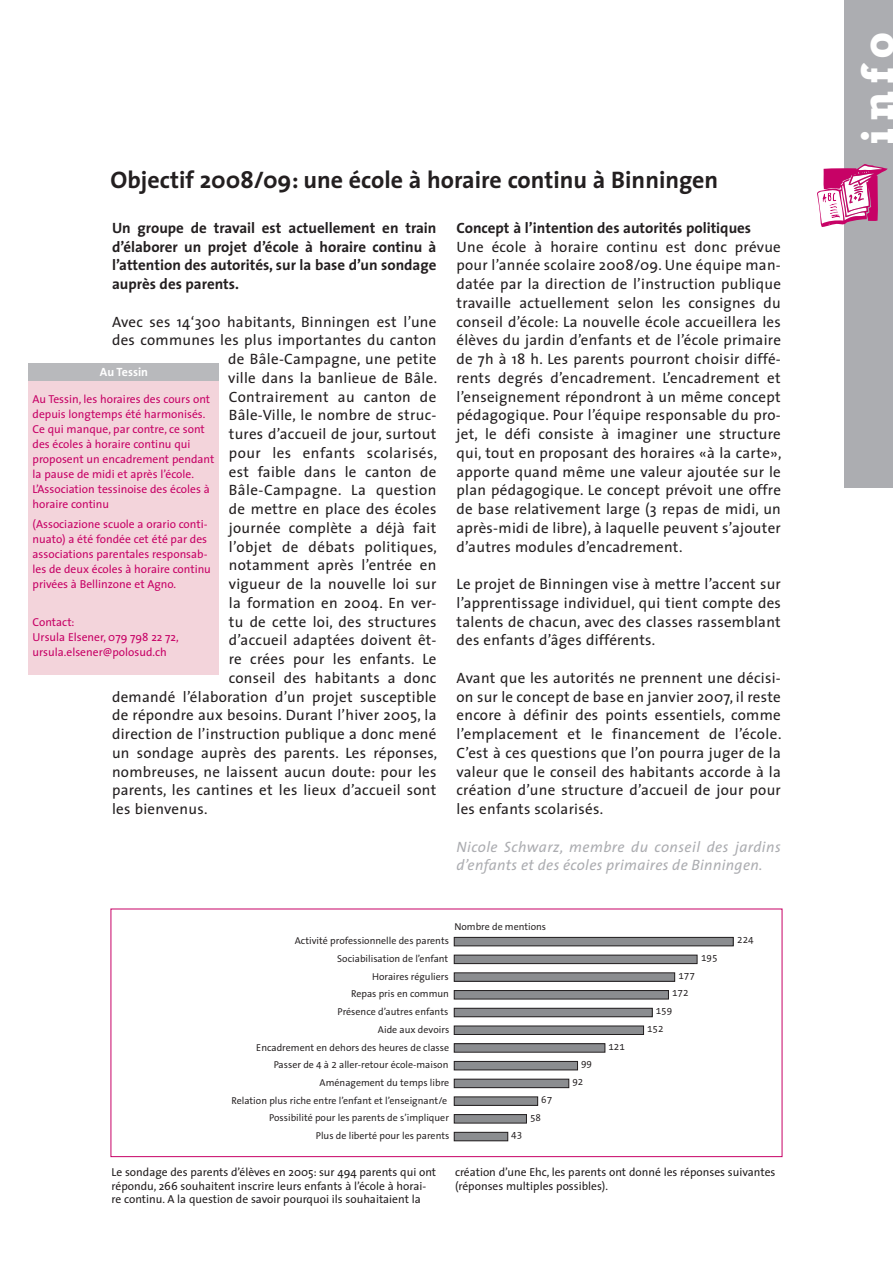
<style>
.page{position:relative;width:893px;height:1263px;background:#fff}
.page>*{position:absolute;margin:0;border:0;box-sizing:border-box;transform-origin:0 0}
.t1{font:700 47.85px "Rockwell";color:#fff}
.t2{font:700 24px "The Sans";color:#231f20}
.t3{font:15px/18.8px "The Sans";letter-spacing:.02em;color:#231f20;text-align:justify}
.t4{font:700 15px/18.8px "The Sans";color:#231f20;text-align:justify}
.t5{font:italic 15px/18.8px "The Sans";letter-spacing:.02em;color:#acadb1}
.t6{font:700 12px "The Sans";color:#fff}
.t7{font:11.55px/15px "The Sans";color:#c70266}
.t8{font:11.55px/13.5px "The Sans";color:#231f20}
.t9{font:10.05px/17.7px "The Sans Office";color:#231f20}
</style>
<div class="page">
<div style="left:844px;top:0;width:49px;height:487px;background:#acadb1"></div>
<svg style="left:817px;top:164px;width:71px;height:63px"></svg>
<div style="left:111px;top:909px;width:671px;height:248px;border:1px solid #c70266"></div>
<div style="left:28px;top:380px;width:191px;height:294px;background:#f3d4db"></div>
<div style="left:28px;top:364px;width:191px;height:17px;background:#b8b9bc"></div>
<div style="left:454px;top:937px;width:279px;height:9px;background:#8b8d90"></div>
<div style="left:454px;top:937px;width:279px;height:9px;border:1px solid #231f20"></div>
<div style="left:454px;top:955px;width:243px;height:8px;background:#8b8d90"></div>
<div style="left:454px;top:955px;width:243px;height:9px;border:1px solid #231f20"></div>
<div style="left:454px;top:973px;width:221px;height:8px;background:#8b8d90"></div>
<div style="left:454px;top:990px;width:214px;height:9px;background:#8b8d90"></div>
<div style="left:454px;top:990px;width:215px;height:9px;border:1px solid #231f20"></div>
<div style="left:454px;top:1008px;width:198px;height:9px;background:#8b8d90"></div>
<div style="left:454px;top:1008px;width:198px;height:9px;border:1px solid #231f20"></div>
<div style="left:454px;top:1026px;width:189px;height:8px;background:#8b8d90"></div>
<div style="left:454px;top:1026px;width:190px;height:9px;border:1px solid #231f20"></div>
<div style="left:454px;top:1044px;width:151px;height:8px;background:#8b8d90"></div>
<div style="left:454px;top:1043px;width:151px;height:9px;border:1px solid #231f20"></div>
<div style="left:454px;top:1061px;width:123px;height:9px;background:#8b8d90"></div>
<div style="left:454px;top:1061px;width:124px;height:9px;border:1px solid #231f20"></div>
<div style="left:454px;top:1079px;width:115px;height:9px;background:#8b8d90"></div>
<div style="left:454px;top:1079px;width:115px;height:9px;border:1px solid #231f20"></div>
<div style="left:454px;top:1097px;width:84px;height:8px;background:#8b8d90"></div>
<div style="left:454px;top:1114px;width:72px;height:9px;background:#8b8d90"></div>
<div style="left:454px;top:1114px;width:73px;height:9px;border:1px solid #231f20"></div>
<div style="left:454px;top:1132px;width:54px;height:9px;background:#8b8d90"></div>
<div style="left:454px;top:1132px;width:54px;height:9px;border:1px solid #231f20"></div>
<h2 class="t2" style="left:111px;top:160px;width:609px">Objectif 2008/09: une école à horaire continu à Binningen</h2>
<p class="t4" style="left:112px;top:218px;width:326px">Un groupe de travail est actuellement en train d’élaborer un projet d’école à horaire continu à l’attention des autorités, sur la base d’un sondage auprès des parents.</p>
<p class="t3" style="left:112px;top:312px;width:326px">Avec ses 14‘300 habitants, Binningen est l’une</p>
<p class="t3" style="left:112px;top:330px;width:326px">des communes les plus importantes du canton</p>
<p class="t3" style="left:228px;top:349px;width:210px">de Bâle-Campagne, une petite</p>
<p class="t3" style="left:228px;top:368px;width:210px">ville dans la banlieue de Bâle.</p>
<p class="t3" style="left:229px;top:387px;width:209px">Contrairement au canton de</p>
<p class="t3" style="left:229px;top:405px;width:209px">Bâle-Ville, le nombre de struc-</p>
<p class="t3" style="left:229px;top:424px;width:209px">tures d’accueil de jour, surtout</p>
<p class="t3" style="left:229px;top:443px;width:210px">pour les enfants scolarisés,</p>
<p class="t3" style="left:229px;top:462px;width:209px">est faible dans le canton de</p>
<p class="t3" style="left:229px;top:480px;width:209px">Bâle-Campagne. La question</p>
<p class="t3" style="left:229px;top:499px;width:209px">de mettre en place des écoles</p>
<p class="t3" style="left:229px;top:518px;width:209px">journée complète a déjà fait</p>
<p class="t3" style="left:229px;top:537px;width:210px">l’objet de débats politiques,</p>
<p class="t3" style="left:229px;top:555px;width:209px">notamment après l’entrée en</p>
<p class="t3" style="left:229px;top:574px;width:209px">vigueur de la nouvelle loi sur</p>
<p class="t3" style="left:229px;top:593px;width:209px">la formation en 2004. En ver-</p>
<p class="t3" style="left:229px;top:612px;width:209px">tu de cette loi, des structures</p>
<p class="t3" style="left:229px;top:630px;width:209px">d’accueil adaptées doivent êt-</p>
<p class="t3" style="left:229px;top:649px;width:209px">re crées pour les enfants. Le</p>
<p class="t3" style="left:229px;top:668px;width:209px">conseil des habitants a donc</p>
<p class="t3" style="left:112px;top:687px;width:326px">demandé l’élaboration d’un projet susceptible</p>
<p class="t3" style="left:112px;top:705px;width:326px">de répondre aux besoins. Durant l’hiver 2005, la</p>
<p class="t3" style="left:112px;top:724px;width:326px">direction de l’instruction publique a donc mené</p>
<p class="t3" style="left:112px;top:743px;width:327px">un sondage auprès des parents. Les réponses,</p>
<p class="t3" style="left:112px;top:762px;width:326px">nombreuses, ne laissent aucun doute: pour les</p>
<p class="t3" style="left:112px;top:780px;width:326px">parents, les cantines et les lieux d’accueil sont</p>
<p class="t3" style="left:112px;top:799px;width:97px">les bienvenus.</p>
<p class="t6" style="left:100px;top:362px;width:50px">Au Tessin</p>
<p class="t7" style="left:33px;top:392px;width:183px">Au Tessin, les horaires des cours ont depuis longtemps été harmonisés.<br>Ce qui manque, par contre, ce sont des écoles à horaire continu qui proposent un encadrement pendant la pause de midi et après l’école.<br>L’Association tessinoise des écoles à horaire continu</p>
<p class="t7" style="left:33px;top:516px;width:180px">(Associazione scuole a orario conti&shy;nuato) a été fondée cet été par des associations parentales responsab&shy;les de deux écoles à horaire continu privées à Bellinzone et Agno.</p>
<p class="t7" style="left:33px;top:614px;width:148px">Contact:<br>Ursula Elsener, 079 798 22 72, ursula.elsener@polosud.ch</p>
<p class="t4" style="left:456px;top:218px;width:296px">Concept à l’intention des autorités politiques</p>
<p class="t3" style="left:456px;top:237px;width:327px">Une école à horaire continu est donc prévue pour l’année scolaire 2008/09. Une équipe man&shy;datée par la direction de l’instruction publique travaille actuellement selon les consignes du conseil d’école: La nouvelle école accueillera les élèves du jardin d’enfants et de l’école primaire de 7h à 18 h. Les parents pourront choisir diffé&shy;rents degrés d’encadrement. L’encadrement et l’enseignement répondront à un même concept pédagogique. Pour l’équipe responsable du pro&shy;jet, le défi consiste à imaginer une structure qui, tout en proposant des horaires «à la carte», apporte quand même une valeur ajoutée sur le plan pédagogique. Le concept prévoit une offre de base relativement large (3 repas de midi, un après-midi de libre), à laquelle peuvent s’ajouter d’autres modules d’encadrement.</p>
<p class="t3" style="left:456px;top:574px;width:326px">Le projet de Binningen vise à mettre l’accent sur l’apprentissage individuel, qui tient compte des talents de chacun, avec des classes rassemblant des enfants d’âges différents.</p>
<p class="t3" style="left:456px;top:668px;width:326px">Avant que les autorités ne prennent une décisi&shy;on sur le concept de base en janvier 2007, il reste encore à définir des points essentiels, comme l’emplacement et le financement de l’école.<br>C’est à ces questions que l’on pourra juger de la valeur que le conseil des habitants accorde à la création d’une structure d’accueil de jour pour les enfants scolarisés.</p>
<p class="t5" style="left:456px;top:837px;width:326px">Nicole Schwarz, membre du conseil des jardins d’enfants et des écoles primaires de Binningen.</p>
<p class="t9" style="left:454px;top:918px;width:93px">Nombre de mentions</p>
<p class="t9" style="left:295px;top:932px;width:156px">Activité professionnelle des parents</p>
<p class="t9" style="left:737px;top:931px;width:18px">224</p>
<p class="t9" style="left:701px;top:949px;width:18px">195</p>
<p class="t9" style="left:678px;top:967px;width:18px">177</p>
<p class="t9" style="left:672px;top:985px;width:18px">172</p>
<p class="t9" style="left:656px;top:1002px;width:18px">159</p>
<p class="t9" style="left:647px;top:1020px;width:18px">152</p>
<p class="t9" style="left:608px;top:1038px;width:18px">121</p>
<p class="t9" style="left:572px;top:1055px;width:21px;text-indent:9px">99<br>92</p>
<p class="t9" style="left:541px;top:1091px;width:12px">67</p>
<p class="t9" style="left:530px;top:1109px;width:12px">58</p>
<p class="t9" style="left:511px;top:1126px;width:12px">43</p>
<p class="t9" style="left:337px;top:950px;width:113px">Sociabilisation de l’enfant</p>
<p class="t9" style="left:372px;top:968px;width:78px">Horaires réguliers</p>
<p class="t9" style="left:351px;top:985px;width:99px">Repas pris en commun</p>
<p class="t9" style="left:337px;top:1003px;width:112px">Présence d’autres enfants</p>
<p class="t9" style="left:378px;top:1021px;width:73px">Aide aux devoirs</p>
<p class="t9" style="left:256px;top:1039px;width:194px">Encadrement en dehors des heures de classe</p>
<p class="t9" style="left:274px;top:1056px;width:176px">Passer de 4 à 2 aller-retour école-maison</p>
<p class="t9" style="left:320px;top:1074px;width:131px">Aménagement du temps libre</p>
<p class="t9" style="left:231px;top:1092px;width:217px">Relation plus riche entre l’enfant et l’enseignant/e</p>
<p class="t9" style="left:269px;top:1110px;width:181px">Possibilité pour les parents de s’impliquer</p>
<p class="t9" style="left:316px;top:1127px;width:135px">Plus de liberté pour les parents</p>
<p class="t8" style="left:112px;top:1165px;width:326px">Le sondage des parents d’élèves en 2005: sur 494 parents qui ont répondu, 266 souhaitent inscrire leurs enfants à l’école à horai&shy;re continu. A la question de savoir pourquoi ils souhaitaient la</p>
<p class="t8" style="left:455px;top:1165px;width:322px">création d’une Ehc, les parents ont donné les réponses suivantes (réponses multiples possibles).</p>
<h1 class="t1" style="left:849px;top:145px;width:114px;rotate:-90deg">info</h1>
</div>
